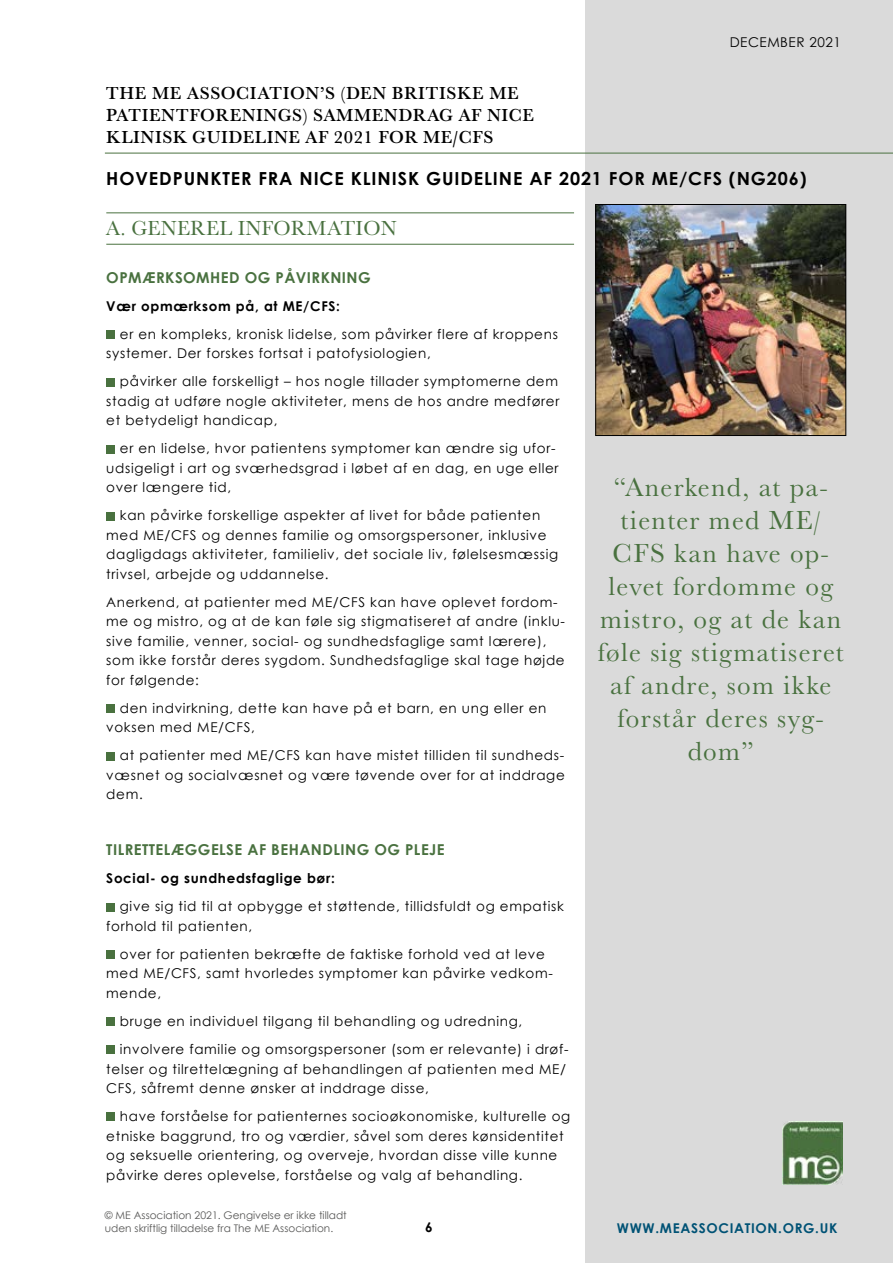
<style>
.page{position:relative;width:893px;height:1263px;background:#fff}
.page>*{position:absolute;margin:0;border:0;box-sizing:border-box;transform-origin:0 0}
.t1{font:27px/33px "Baskerville URW";letter-spacing:.05em;color:#49713f;text-align:center}
.t2{font:21px "Baskerville URW";letter-spacing:.005em;color:#49713f}
.t3{font:500 18px/21.6px "Baskerville URW";letter-spacing:.03em;color:#000}
.t4{font:700 18px "Century Gothic";letter-spacing:.05em;color:#000}
.t5{font:700 15px "Century Gothic";letter-spacing:.03em;color:#49713f}
.t6{font:13.5px/19.5px "Century Gothic";letter-spacing:.05em;color:#000}
.t7{font:700 13.5px "Century Gothic";letter-spacing:.05em;color:#000}
.t8{font:700 13.5px "Century Gothic";letter-spacing:.05em;color:#005275}
.t9{font:10.5px/12.6px "Century Gothic";color:#575756}
</style>
<div class="page">
<div style="left:585px;top:0;width:308px;height:1263px;background:#dadada"></div>
<img style="left:782px;top:1122px;width:60px;height:62px">
<hr style="left:105px;top:153px;width:788px;height:1px;background:#49713f">
<img style="left:597px;top:206px;width:247px;height:228px">
<div style="left:595px;top:204px;width:251px;height:232px;border:1px solid #000"></div>
<hr style="left:106px;top:212px;width:468px;height:1px;background:#49713f">
<hr style="left:106px;top:244px;width:468px;height:1px;background:#49713f">
<div style="left:106px;top:330px;width:9px;height:9px;background:#49713f"></div>
<div style="left:106px;top:378px;width:9px;height:8px;background:#49713f"></div>
<div style="left:106px;top:445px;width:9px;height:8px;background:#49713f"></div>
<div style="left:106px;top:512px;width:9px;height:8px;background:#49713f"></div>
<div style="left:106px;top:704px;width:9px;height:9px;background:#49713f"></div>
<div style="left:106px;top:752px;width:9px;height:8px;background:#49713f"></div>
<div style="left:106px;top:903px;width:9px;height:8px;background:#49713f"></div>
<div style="left:106px;top:950px;width:9px;height:9px;background:#49713f"></div>
<div style="left:106px;top:1017px;width:9px;height:9px;background:#49713f"></div>
<div style="left:106px;top:1045px;width:9px;height:9px;background:#49713f"></div>
<div style="left:106px;top:1112px;width:9px;height:9px;background:#49713f"></div>
<h3 class="t3" style="left:106px;top:82px;width:429px">THE ME ASSOCIATION’S (DEN BRITISKE ME<br>PATIENTFORENINGS) SAMMENDRAG AF NICE<br>KLINISK GUIDELINE AF 2021 FOR ME/CFS</h3>
<p class="t6" style="left:730px;top:32px;width:113px">DECEMBER 2021</p>
<h3 class="t4" style="left:106px;top:164px;width:702px">HOVEDPUNKTER FRA NICE KLINISK GUIDELINE AF 2021 FOR ME/CFS (NG206)</h3>
<h2 class="t2" style="left:106px;top:214px;width:292px">A. GENEREL INFORMATION</h2>
<p class="t5" style="left:106px;top:266px;width:266px">OPMÆRKSOMHED OG PÅVIRKNING</p>
<p class="t7" style="left:106px;top:296px;width:235px">Vær opmærksom på, at ME/CFS:</p>
<p class="t6" style="left:106px;top:324px;width:453px;text-indent:14px">er en kompleks, kronisk lidelse, som påvirker flere af kroppens systemer. Der forskes fortsat i patofysiologien,</p>
<p class="t6" style="left:106px;top:372px;width:455px;text-align:justify;text-indent:14px">påvirker alle forskelligt – hos nogle tillader symptomerne dem stadig at udføre nogle aktiviteter, mens de hos andre medfører et betydeligt handicap,</p>
<p class="t6" style="left:106px;top:439px;width:454px;text-indent:14px">er en lidelse, hvor patientens symptomer kan ændre sig ufor&shy;udsigeligt i art og sværhedsgrad i løbet af en dag, en uge eller over længere tid,</p>
<p class="t6" style="left:106px;top:506px;width:453px;text-indent:14px">kan påvirke forskellige aspekter af livet for både patienten med ME/CFS og dennes familie og omsorgspersoner, inklusive dagligdags aktiviteter, familieliv, det sociale liv, følelsesmæssig trivsel, arbejde og uddannelse.</p>
<p class="t6" style="left:106px;top:592px;width:460px">Anerkend, at patienter med ME/CFS kan have oplevet fordom&shy;me og mistro, og at de kan føle sig stigmatiseret af andre (inklu&shy;sive familie, venner, social- og sundhedsfaglige samt lærere), som ikke forstår deres sygdom. Sundhedsfaglige skal tage højde for følgende:</p>
<p class="t6" style="left:106px;top:698px;width:442px;text-indent:14px">den indvirkning, dette kan have på et barn, en ung eller en voksen med ME/CFS,</p>
<p class="t6" style="left:106px;top:746px;width:460px;text-align:justify;text-indent:14px">at patienter med ME/CFS kan have mistet tilliden til sundheds&shy;væsnet og socialvæsnet og være tøvende over for at inddrage dem.</p>
<p class="t5" style="left:106px;top:839px;width:340px">TILRETTELÆGGELSE AF BEHANDLING OG PLEJE</p>
<p class="t7" style="left:106px;top:868px;width:230px">Social- og sundhedsfaglige bør:</p>
<p class="t6" style="left:106px;top:897px;width:459px;text-indent:14px">give sig tid til at opbygge et støttende, tillidsfuldt og empatisk forhold til patienten,</p>
<p class="t6" style="left:106px;top:944px;width:448px;text-indent:14px">over for patienten bekræfte de faktiske forhold ved at leve med ME/CFS, samt hvorledes symptomer kan påvirke vedkom&shy;mende,</p>
<p class="t6" style="left:120px;top:1007px;width:450px;line-height:28px">bruge en individuel tilgang til behandling og udredning, involvere familie og omsorgspersoner (som er relevante) i drøf-</p>
<p class="t6" style="left:106px;top:1059px;width:461px">telser og tilrettelægning af behandlingen af patienten med ME/<br>CFS, såfremt denne ønsker at inddrage disse,</p>
<p class="t6" style="left:106px;top:1106px;width:465px;text-indent:14px">have forståelse for patienternes socioøkonomiske, kulturelle og etniske baggrund, tro og værdier, såvel som deres kønsidentitet og seksuelle orientering, og overveje, hvordan disse ville kunne påvirke deres oplevelse, forståelse og valg af behandling.</p>
<h1 class="t1" style="left:598px;top:470px;width:247px">“Anerkend, at pa&shy;tienter med ME/<br>CFS kan have op&shy;levet fordomme og mistro, og at de kan føle sig stigmatiseret af andre, som ikke forstår deres syg&shy;dom”</h1>
<p class="t9" style="left:105px;top:1209px;width:243px">© ME Association 2021. Gengivelse er ikke tilladt uden skriftlig tilladelse fra The ME Association.</p>
<p class="t7" style="left:425px;top:1217px;width:9px">6</p>
<p class="t8" style="left:617px;top:1217px;width:222px">WWW.MEASSOCIATION.ORG.UK</p>
</div>
